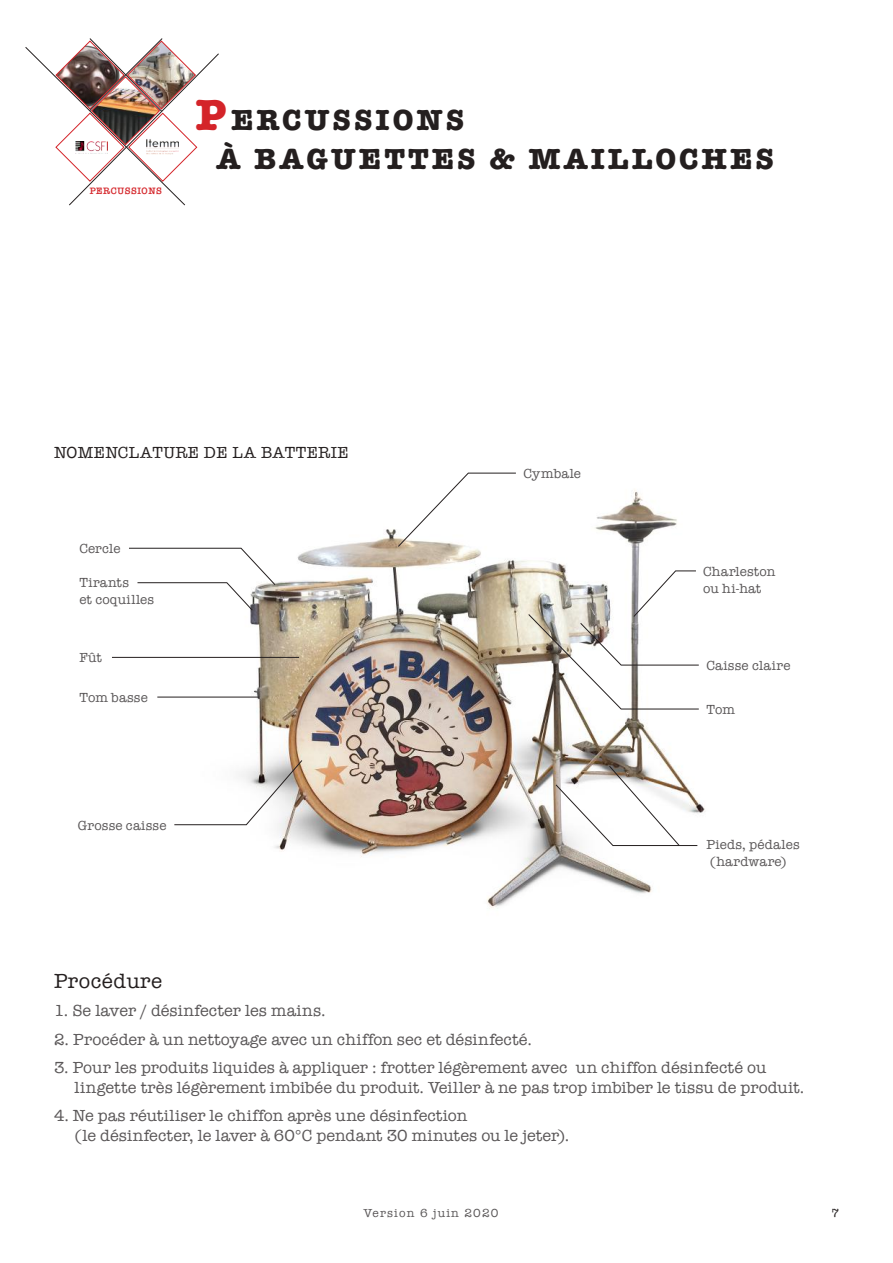
<style>
.page{position:relative;width:893px;height:1263px;background:#fff}
.page>*{position:absolute;margin:0;border:0;box-sizing:border-box;transform-origin:0 0}
.t1{font:700 30px/39px "American Typewriter";letter-spacing:.1em;color:#241f1f}
.t2{font:21px "American Typewriter";letter-spacing:.025em;color:#241f1f}
.t3{font:16.5px/19.8px "American Typewriter";letter-spacing:.005em;color:#5a5758}
.t4{font:16.5px "American Typewriter";letter-spacing:.025em;color:#241f1f}
.t5{font:13.5px/17px "American Typewriter";letter-spacing:.015em;color:#5a5758}
.t6{font:12px "American Typewriter";letter-spacing:.1em;color:#5a5758}
.t7{font:12px "American Typewriter";color:#241f1f}
.t8{font:600 9.6px "American Typewriter";letter-spacing:.05em;color:#d42429}
.s1{font-size:45px;color:#d42429}
</style>
<div class="page">
<img style="left:25px;top:38px;width:194px;height:167px">
<img style="left:187px;top:490px;width:519px;height:418px">
<hr style="left:157px;top:697px;width:102px;height:1px;background:#241f1f">
<svg style="left:129px;top:547px;width:147px;height:64px"></svg>
<hr style="left:112px;top:657px;width:187px;height:1px;background:#241f1f">
<svg style="left:528px;top:570px;width:171px;height:140px"></svg>
<svg style="left:397px;top:472px;width:120px;height:75px"></svg>
<svg style="left:174px;top:759px;width:129px;height:66px"></svg>
<svg style="left:555px;top:765px;width:143px;height:81px"></svg>
<p class="t8" style="left:90px;top:183px;width:74px">PERCUSSIONS</p>
<h1 class="t1" style="left:217px;top:99px;width:559px;text-indent:-21px"><span class="s1">P</span>ERCUSSIONS<br>À BAGUETTES &amp; MAILLOCHES</h1>
<p class="t4" style="left:54px;top:440px;width:296px">NOMENCLATURE DE LA BATTERIE</p>
<p class="t5" style="left:79px;top:539px;width:43px">Cercle</p>
<p class="t5" style="left:79px;top:574px;width:76px">Tirants<br>et coquilles</p>
<p class="t5" style="left:79px;top:649px;width:24px">Fût</p>
<p class="t5" style="left:79px;top:688px;width:70px">Tom basse</p>
<p class="t5" style="left:523px;top:464px;width:59px">Cymbale</p>
<p class="t5" style="left:703px;top:562px;width:74px">Charleston ou hi-hat</p>
<p class="t5" style="left:706px;top:656px;width:86px">Caisse claire</p>
<p class="t5" style="left:706px;top:700px;width:30px">Tom</p>
<p class="t5" style="left:78px;top:816px;width:90px">Grosse caisse</p>
<p class="t5" style="left:706px;top:836px;width:95px">Pieds, pédales (hardware)</p>
<p class="t2" style="left:54px;top:965px;width:110px">Procédure</p>
<p class="t3" style="left:54px;top:1000px;width:273px">1. Se laver / désinfecter les mains.</p>
<p class="t3" style="left:54px;top:1029px;width:479px">2. Procéder à un nettoyage avec un chiffon sec et désinfecté.</p>
<p class="t3" style="left:75px;top:1057px;width:731px;text-indent:-21px">3. Pour les produits liquides à appliquer : frotter légèrement avec un chiffon désinfecté ou lingette très légèrement imbibée du produit. Veiller à ne pas trop imbiber le tissu de produit.</p>
<p class="t3" style="left:75px;top:1105px;width:496px;text-indent:-21px">4. Ne pas réutiliser le chiffon après une désinfection<br>(le désinfecter, le laver à 60°C pendant 30 minutes ou le jeter).</p>
<p class="t6" style="left:364px;top:1204px;width:137px">Version 6 juin 2020</p>
<p class="t7" style="left:831px;top:1204px;width:9px">7</p>
</div>
